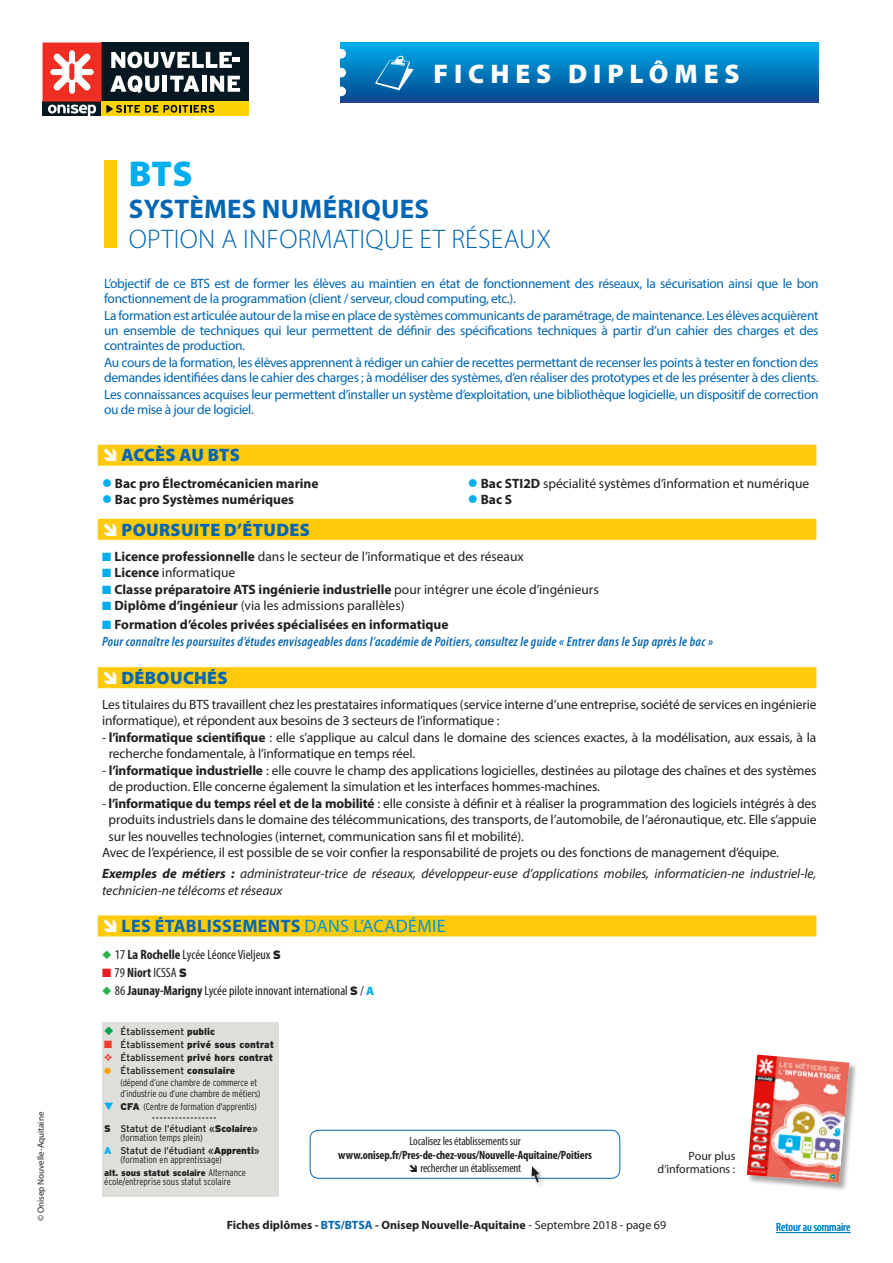
<style>
.page{position:relative;width:893px;height:1263px;background:#fff}
.page>*{position:absolute;margin:0;border:0;box-sizing:border-box;transform-origin:0 0}
.t1{font:900 36px "Myriad Pro";color:#00aeef}
.t2{font:300 27px "Myriad Pro";letter-spacing:.01em;color:#0166b3}
.t3{font:700 27px "Myriad Pro";letter-spacing:.01em;color:#0166b3}
.t4{font:900 27px "Myriad Pro";letter-spacing:.22em;color:#fff}
.t5{font:700 18px "Myriad Pro";letter-spacing:.02em;color:#0166b3}
.t6{font:900 18px "Myriad Pro";letter-spacing:.02em;color:#0166b3}
.t7{font:900 18px "Myriad Pro";color:#0166b3}
.t8{font:13.5px/16.5px "Myriad Pro";letter-spacing:-.01em;color:#231f20}
.t9{font:13.5px/15px "Myriad Pro";letter-spacing:-.025em;color:#0166b3}
.t10{font:700 13.5px "Myriad Pro";color:#231f20}
.t11{font:italic 13.5px/16.5px "Myriad Pro";color:#231f20}
.t12{font:italic 600 condensed 13.5px "Myriad Pro";letter-spacing:.025em;color:#0166b3}
.t13{font:condensed 13.5px "Myriad Pro";color:#231f20}
.t14{font:700 12px "Myriad Pro";color:#231f20}
.t15{font:700 condensed 12px "Myriad Pro";letter-spacing:-.01em;color:#231f20}
.t16{font:condensed 12px "Myriad Pro";letter-spacing:-.01em;color:#231f20}
.t17{font:12px "Myriad Pro";color:#231f20}
.t18{font:condensed 12px "Myriad Pro";color:#007ec5}
.Para{font:300 condensed 9.75px "Interstate";letter-spacing:-.01em;color:#231f20}
.t19{font:9.75px "Interstate";letter-spacing:-.01em;color:#231f20}
.t20{font:900 9.75px "Interstate";color:#231f20}
.Para-2{font:900 9px "Interstate";letter-spacing:-.01em;color:#231f20}
.t21{font:9px "Myriad Pro";color:#231f20}
.s1{color:#00aeef}
.s2{font-weight:700}
.s3{font-weight:400}
.s4{font-weight:400;color:#0095d9}
.s5{color:#23b24b}
.s6{font-family:"Interstate";font-weight:900;font-stretch:normal;font-size:12px}
.s7{color:#ee1d23}
.s8{font-weight:900;font-stretch:normal;font-size:12px;color:#00aeef}
.s9{color:#00a54f}
.s10{font-weight:900}
.s11{color:#ef3e2e}
.s12{color:#f9a51b}
.s13{font-weight:900;font-stretch:normal}
.s14{font-weight:900;color:#00aeef}
.s15{font-weight:300;font-stretch:condensed;font-size:9.75px}
.s16{color:#0166b3}
</style>
<div class="page">
<hr style="left:776px;top:1232px;width:74px;height:1px;background:#007ec5">
<svg style="left:340px;top:43px;width:479px;height:60px;background:#0378bb"></svg>
<div style="left:104px;top:160px;width:13px;height:88px;background:#feca0a"></div>
<div style="left:336px;top:87px;width:10px;height:9px;background:#fff;border-radius:50%"></div>
<div style="left:336px;top:68px;width:10px;height:9px;background:#fff;border-radius:50%"></div>
<div style="left:336px;top:49px;width:10px;height:10px;background:#fff;border-radius:50%"></div>
<svg style="left:375px;top:56px;width:39px;height:34px"></svg>
<div style="left:747px;top:1055px;width:111px;height:136px;background:#231f20;opacity:.4"></div>
<img style="left:747px;top:1054px;width:102px;height:129px">
<div style="left:98px;top:445px;width:718px;height:21px;background:#feca0a"></div>
<div style="left:98px;top:519px;width:718px;height:21px;background:#feca0a"></div>
<div style="left:98px;top:667px;width:718px;height:21px;background:#feca0a"></div>
<div style="left:98px;top:915px;width:718px;height:21px;background:#feca0a"></div>
<div style="left:310px;top:1130px;width:310px;height:49px;border:1px solid #0166b3;border-radius:9px"></div>
<div style="left:529px;top:1164px;width:16px;height:24px;background:#231f20;opacity:.4"></div>
<svg style="left:531px;top:1166px;width:8px;height:16px"></svg>
<div style="left:102px;top:43px;width:147px;height:59px;background:#071822"></div>
<div style="left:102px;top:102px;width:147px;height:14px;background:#fed304"></div>
<svg style="left:43px;top:43px;width:197px;height:73px"></svg>
<div style="left:102px;top:1022px;width:177px;height:175px;background:#dededa"></div>
<svg style="left:152px;top:1117px;width:64px;height:1px"></svg>
<p class="t21" style="left:35px;top:1221px;width:111px;rotate:-90deg">© Onisep Nouvelle-Aquitaine</p>
<p class="t4" style="left:433px;top:58px;width:308px">FICHES DIPLÔMES</p>
<p class="t1" style="left:129px;top:154px;width:65px">BTS</p>
<p class="t3" style="left:129px;top:191px;width:302px">SYSTÈMES NUMÉRIQUES</p>
<p class="t2" style="left:129px;top:224px;width:424px">OPTION A INFORMATIQUE ET RÉSEAUX</p>
<p class="t9" style="left:104px;top:275px;width:716px">L’objectif de ce BTS est de former les élèves au maintien en état de fonctionnement des réseaux, la sécurisation ainsi que le bon fonctionnement de la programmation (client / serveur, cloud computing, etc.).</p>
<p class="t9" style="left:104px;top:307px;width:716px;text-align:justify">La formation est articulée autour de la mise en place de systèmes communicants de paramétrage, de maintenance. Les élèves acquièrent un ensemble de techniques qui leur permettent de définir des spécifications techniques à partir d’un cahier des charges et des contraintes de production.</p>
<p class="t9" style="left:104px;top:355px;width:716px">Au cours de la formation, les élèves apprennent à rédiger un cahier de recettes permettant de recenser les points à tester en fonction des demandes identifiées dans le cahier des charges ; à modéliser des systèmes, d’en réaliser des prototypes et de les présenter à des clients.</p>
<p class="t9" style="left:104px;top:387px;width:716px">Les connaissances acquises leur permettent d’installer un système d’exploitation, une bibliothèque logicielle, un dispositif de correction ou de mise à jour de logiciel.</p>
<p class="t7" style="left:121px;top:445px;width:120px">ACCÈS AU BTS</p>
<p class="t10" style="left:102px;top:474px;width:218px"><span class="s1">●</span> Bac pro Électromécanicien marine</p>
<p class="t10" style="left:102px;top:491px;width:193px"><span class="s1">●</span> Bac pro Systèmes numériques</p>
<p class="t8" style="left:468px;top:475px;width:343px"><span class="s1">●</span> <span class="s2">Bac STI2D</span> spécialité systèmes d’information et numérique</p>
<p class="t10" style="left:468px;top:491px;width:46px"><span class="s1">●</span> Bac S</p>
<p class="t6" style="left:121px;top:519px;width:190px">POURSUITE D’ÉTUDES</p>
<p class="t8" style="left:102px;top:548px;width:423px"><span class="s1">■</span> <span class="s2">Licence professionnelle</span> dans le secteur de l’informatique et des réseaux</p>
<p class="t8" style="left:102px;top:564px;width:135px"><span class="s1">■</span> <span class="s2">Licence</span> informatique</p>
<p class="t10" style="left:102px;top:580px;width:498px"><span class="s1">■</span> Classe préparatoire ATS ingénierie industrielle <span class="s3">pour intégrer une école d’ingénieurs</span></p>
<p class="t8" style="left:102px;top:597px;width:304px"><span class="s1">■</span> <span class="s2">Diplôme d’ingénieur</span> (via les admissions parallèles)</p>
<p class="t10" style="left:102px;top:615px;width:348px"><span class="s1">■</span> Formation d’écoles privées spécialisées en informatique</p>
<p class="t12" style="left:102px;top:634px;width:612px">Pour connaître les poursuites d’études envisageables dans l’académie de Poitiers, consultez le guide « Entrer dans le Sup après le bac »</p>
<p class="t6" style="left:121px;top:668px;width:108px">DÉBOUCHÉS</p>
<p class="t8" style="left:102px;top:696px;width:716px">Les titulaires du BTS travaillent chez les prestataires informatiques (service interne d’une entreprise, société de services en ingénierie informatique), et répondent aux besoins de 3 secteurs de l’informatique :</p>
<p class="t8" style="left:109px;top:729px;width:709px;text-indent:-7px">- <span class="s2">l’informatique scientifique</span> : elle s’applique au calcul dans le domaine des sciences exactes, à la modélisation, aux essais, à la recherche fondamentale, à l’informatique en temps réel.</p>
<p class="t8" style="left:109px;top:762px;width:709px;text-indent:-7px">- <span class="s2">l’informatique industrielle</span> : elle couvre le champ des applications logicielles, destinées au pilotage des chaînes et des systèmes de production. Elle concerne également la simulation et les interfaces hommes-machines.</p>
<p class="t8" style="left:109px;top:795px;width:709px;text-align:justify;text-indent:-7px">- <span class="s2">l’informatique du temps réel et de la mobilité</span> : elle consiste à définir et à réaliser la programmation des logiciels intégrés à des produits industriels dans le domaine des télécommunications, des transports, de l’automobile, de l’aéronautique, etc. Elle s’appuie sur les nouvelles technologies (internet, communication sans fil et mobilité).</p>
<p class="t8" style="left:102px;top:844px;width:678px">Avec de l’expérience, il est possible de se voir confier la responsabilité de projets ou des fonctions de management d’équipe.</p>
<p class="t11" style="left:102px;top:865px;width:716px"><span class="s2">Exemples de métiers :</span> administrateur-trice de réseaux, développeur-euse d’applications mobiles, informaticien-ne industriel-le, technicien-ne télécoms et réseaux</p>
<p class="t5" style="left:121px;top:914px;width:326px">LES ÉTABLISSEMENTS <span class="s4">DANS L’ACADÉMIE</span></p>
<p class="t13" style="left:102px;top:946px;width:180px"><span class="s5">◆</span> 17 <span class="s2">La Rochelle</span> Lycée Léonce Vieljeux <span class="s6">S</span></p>
<p class="t13" style="left:102px;top:964px;width:86px"><span class="s7">■</span> 79 <span class="s2">Niort</span> ICSSA <span class="s6">S</span></p>
<p class="t13" style="left:102px;top:982px;width:274px"><span class="s5">◆</span> 86 <span class="s2">Jaunay-Marigny</span> Lycée pilote innovant international <span class="s6">S</span> / <span class="s8">A</span></p>
<p class="t19" style="left:104px;top:1025px;width:112px"><span class="s9">◆</span> Établissement <span class="s10">public</span></p>
<p class="t20" style="left:104px;top:1038px;width:171px"><span class="s11">■</span> <span class="s3">Établissement</span> privé sous contrat</p>
<p class="t20" style="left:104px;top:1052px;width:171px"><span class="s11">❖</span> <span class="s3">Établissement</span> privé hors contrat</p>
<p class="t19" style="left:104px;top:1065px;width:133px"><span class="s12">●</span> Établissement <span class="s10">consulaire</span></p>
<p class="Para" style="left:120px;top:1076px;width:138px">(dépend d’une chambre de commerce et</p>
<p class="Para" style="left:120px;top:1087px;width:142px">d’industrie ou d’une chambre de métiers)</p>
<p class="Para" style="left:104px;top:1100px;width:154px"><span class="s1">▼</span> <span class="s13">CFA</span> (Centre de formation d'apprentis)</p>
<p class="t19" style="left:104px;top:1122px;width:155px"><span class="s10">S</span> Statut de l’étudiant «<span class="s10">Scolaire</span>»</p>
<p class="Para" style="left:120px;top:1131px;width:84px">(formation temps plein)</p>
<p class="t19" style="left:104px;top:1144px;width:157px"><span class="s14">A</span> Statut de l’étudiant «<span class="s10">Apprenti</span>»</p>
<p class="Para" style="left:120px;top:1153px;width:103px">(formation en apprentissage)</p>
<p class="Para-2" style="left:104px;top:1167px;width:143px">alt. sous statut scolaire <span class="s15">Alternance</span></p>
<p class="Para" style="left:104px;top:1176px;width:128px">école/entreprise sous statut scolaire</p>
<p class="t16" style="left:409px;top:1134px;width:113px">Localisez les établissements sur</p>
<p class="t15" style="left:338px;top:1147px;width:255px">www.onisep.fr/Pres-de-chez-vous/Nouvelle-Aquitaine/Poitiers</p>
<p class="t16" style="left:420px;top:1161px;width:102px">rechercher un établissement</p>
<p class="t17" style="left:689px;top:1148px;width:48px">Pour plus</p>
<p class="t17" style="left:658px;top:1162px;width:79px">d’informations :</p>
<p class="t14" style="left:227px;top:1217px;width:441px">Fiches diplômes - <span class="s16">BTS/BTSA</span> - Onisep Nouvelle-Aquitaine <span class="s3">- Septembre 2018 - page 69</span></p>
<p class="t18" style="left:776px;top:1220px;width:76px">Retour au sommaire</p>
</div>
